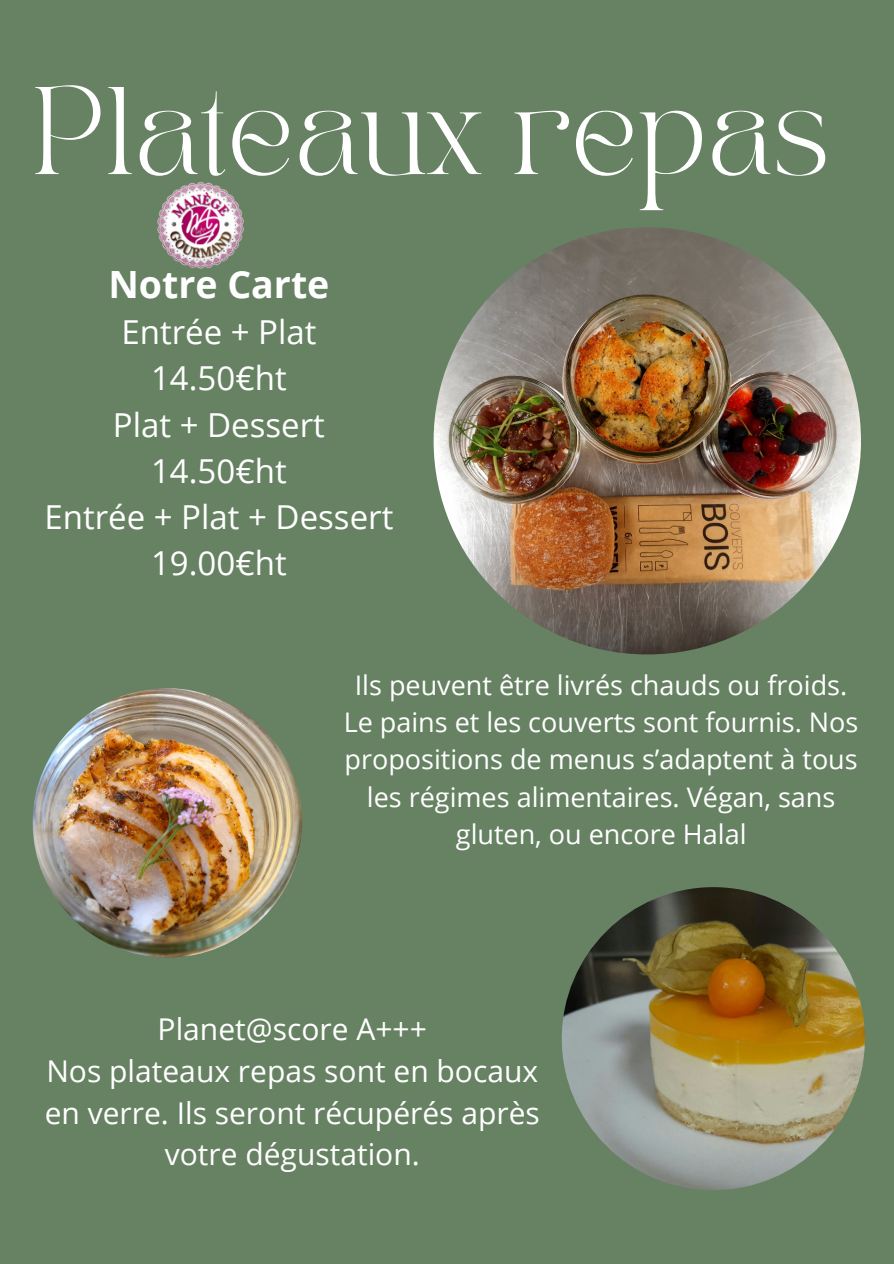
<style>
.page{position:relative;width:894px;height:1264px;background:#fff}
.page>*{position:absolute;margin:0;border:0;box-sizing:border-box;transform-origin:0 0}
.t1{font:87px "TAN PEARL Regular";color:#fff}
.t2{font:700 37.5px "Open Sans";color:#fff}
.t3{font:33px/46.2px "Open Sans";color:#fff;text-align:center}
.t4{font:30px/41.7px "Open Sans";color:#fff;text-align:center}
.t5{font:27px/37.2px "Open Sans";color:#fff;text-align:center}
</style>
<div class="page">
<div style="left:0;top:0;width:893px;height:1263px;background:#668263"></div>
<img style="left:433px;top:227px;width:427px;height:427px;border-radius:50%">
<img style="left:561px;top:887px;width:303px;height:303px;border-radius:50%">
<img style="left:33px;top:688px;width:269px;height:269px;border-radius:50%">
<img style="left:157px;top:181px;width:87px;height:88px">
<p class="t1" style="left:33px;top:85px;width:799px">Plateaux repas</p>
<p class="t2" style="left:108px;top:258px;width:222px">Notre Carte</p>
<p class="t3" style="left:44px;top:308px;width:350px">Entrée + Plat<br>14.50€ht<br>Plat + Dessert<br>14.50€ht<br>Entrée + Plat + Dessert<br>19.00€ht</p>
<p class="t5" style="left:343px;top:666px;width:516px">Ils peuvent être livrés chauds ou froids.<br>Le pains et les couverts sont fournis. Nos propositions de menus s’adaptent à tous les régimes alimentaires. Végan, sans gluten, ou encore Halal</p>
<h2 class="t4" style="left:45px;top:1007px;width:496px">Planet@score A+++<br>Nos plateaux repas sont en bocaux en verre. Ils seront récupérés après votre dégustation.</h2>
</div>
